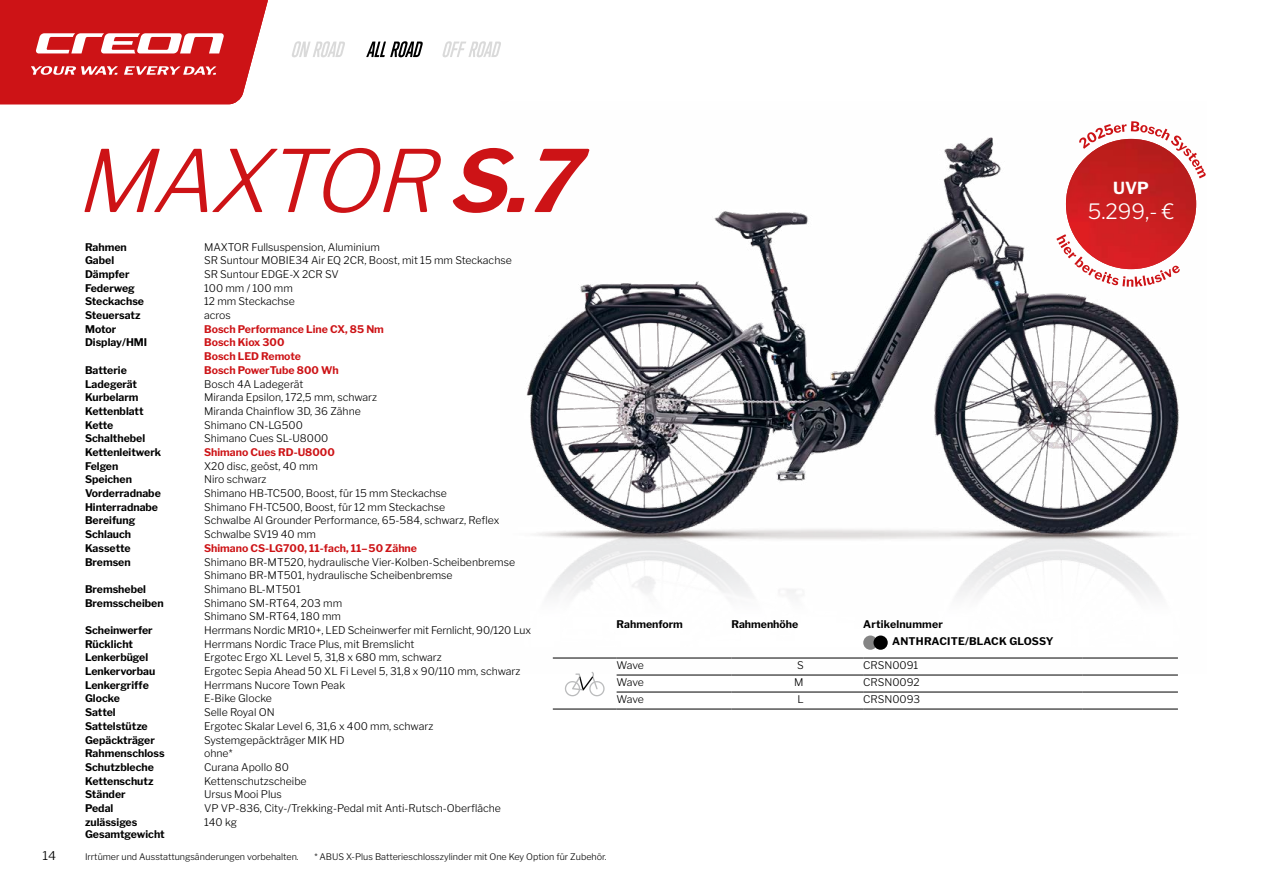
<style>
.page{position:relative;width:1263px;height:893px;background:#fff}
.page>*{position:absolute;margin:0;border:0;box-sizing:border-box;transform-origin:0 0}
.t1{font:italic 300 85.2px "Libre Franklin";color:#cd1316}
.t2{font:300 21px "Libre Franklin";color:#fff}
.t3{font:700 16.5px "Libre Franklin";color:#fff}
.t4{font:300 12px "Libre Franklin";color:#000;scale:1.04 1}
.t5{font:300 10.5px "Libre Franklin";color:#000}
.t6{font:700 10.5px/12.6px "Libre Franklin";color:#000}
.t7{font:700 10.5px "Libre Franklin";color:#cd1316}
.t8{font:700 10.5px "Libre Franklin";letter-spacing:.02em;color:#000}
.t9{font:300 9px "Libre Franklin";color:#000}
.s1{font-weight:700}
</style>
<div class="page">
<img style="left:526px;top:137px;width:675px;height:535px">
<svg style="left:0;top:0;width:268px;height:104px;background:#d43639"></svg>
<svg style="left:366px;top:41px;width:57px;height:16px"></svg>
<svg style="left:442px;top:41px;width:59px;height:16px"></svg>
<svg style="left:292px;top:41px;width:53px;height:16px"></svg>
<svg style="left:1079px;top:121px;width:127px;height:57px"></svg>
<svg style="left:1056px;top:234px;width:124px;height:53px"></svg>
<hr style="left:553px;top:658px;width:64px;height:1px;background:#000">
<hr style="left:617px;top:658px;width:114px;height:1px;background:#000">
<hr style="left:731px;top:658px;width:132px;height:1px;background:#000">
<hr style="left:863px;top:658px;width:220px;height:1px;background:#000">
<hr style="left:1083px;top:658px;width:95px;height:1px;background:#000">
<hr style="left:617px;top:675px;width:114px;height:1px;background:#000">
<hr style="left:731px;top:675px;width:132px;height:1px;background:#000">
<hr style="left:863px;top:675px;width:220px;height:1px;background:#000">
<hr style="left:1083px;top:675px;width:95px;height:1px;background:#000">
<hr style="left:617px;top:692px;width:114px;height:1px;background:#000">
<hr style="left:731px;top:692px;width:132px;height:1px;background:#000">
<hr style="left:863px;top:692px;width:220px;height:1px;background:#000">
<hr style="left:1083px;top:692px;width:95px;height:1px;background:#000">
<hr style="left:553px;top:709px;width:64px;height:1px;background:#000">
<hr style="left:617px;top:709px;width:114px;height:1px;background:#000">
<hr style="left:731px;top:709px;width:132px;height:1px;background:#000">
<hr style="left:863px;top:709px;width:220px;height:1px;background:#000">
<hr style="left:1083px;top:709px;width:95px;height:1px;background:#000">
<div style="left:863px;top:635px;width:14px;height:15px;background:#848484;border-radius:50%"></div>
<div style="left:873px;top:635px;width:15px;height:15px;background:#000;border-radius:50%"></div>
<svg style="left:565px;top:672px;width:40px;height:24px"></svg>
<img style="left:1066px;top:139px;width:130px;height:130px;border-radius:65px">
<p class="t4" style="left:43px;top:846px;width:15px">14</p>
<p class="t1" style="left:75px;top:114px;width:534px">MAXTOR <span class="s1">S.7</span></p>
<p class="t6" style="left:85px;top:240px;width:43px">Rahmen</p>
<p class="t5" style="left:204px;top:238px;width:177px">MAXTOR Fullsuspension, Aluminium</p>
<p class="t6" style="left:85px;top:253px;width:31px">Gabel</p>
<p class="t5" style="left:204px;top:252px;width:309px">SR Suntour MOBIE34 Air EQ 2CR, Boost, mit 15 mm Steckachse</p>
<p class="t6" style="left:85px;top:267px;width:46px">Dämpfer</p>
<p class="t5" style="left:204px;top:266px;width:136px">SR Suntour EDGE-X 2CR SV</p>
<p class="t6" style="left:85px;top:281px;width:51px">Federweg</p>
<p class="t5" style="left:204px;top:280px;width:90px">100 mm / 100 mm</p>
<p class="t6" style="left:85px;top:294px;width:61px">Steckachse</p>
<p class="t5" style="left:204px;top:293px;width:92px">12 mm Steckachse</p>
<p class="t6" style="left:85px;top:308px;width:57px">Steuersatz</p>
<p class="t5" style="left:204px;top:307px;width:28px">acros</p>
<p class="t6" style="left:85px;top:322px;width:33px">Motor</p>
<p class="t7" style="left:204px;top:321px;width:181px">Bosch Performance Line CX, 85 Nm</p>
<p class="t6" style="left:85px;top:335px;width:64px">Display/HMI</p>
<p class="t7" style="left:204px;top:334px;width:82px">Bosch Kiox 300</p>
<p class="t7" style="left:204px;top:348px;width:98px">Bosch LED Remote</p>
<p class="t6" style="left:85px;top:363px;width:43px">Batterie</p>
<p class="t7" style="left:204px;top:362px;width:136px">Bosch PowerTube 800 Wh</p>
<p class="t6" style="left:85px;top:376px;width:54px">Ladegerät</p>
<p class="t5" style="left:204px;top:375px;width:101px">Bosch 4A Ladegerät</p>
<p class="t6" style="left:85px;top:390px;width:55px">Kurbelarm</p>
<p class="t5" style="left:204px;top:389px;width:174px">Miranda Epsilon, 172,5 mm, schwarz</p>
<p class="t6" style="left:85px;top:404px;width:60px">Kettenblatt</p>
<p class="t5" style="left:204px;top:403px;width:158px">Miranda Chainflow 3D, 36 Zähne</p>
<p class="t6" style="left:85px;top:417px;width:30px">Kette</p>
<p class="t5" style="left:204px;top:416px;width:100px">Shimano CN-LG500</p>
<p class="t6" style="left:85px;top:431px;width:62px">Schalthebel</p>
<p class="t5" style="left:204px;top:430px;width:126px">Shimano Cues SL-U8000</p>
<p class="t6" style="left:85px;top:445px;width:78px">Kettenleitwerk</p>
<p class="t7" style="left:204px;top:444px;width:132px">Shimano Cues RD-U8000</p>
<p class="t6" style="left:85px;top:459px;width:35px">Felgen</p>
<p class="t5" style="left:204px;top:458px;width:115px">X20 disc, geöst, 40 mm</p>
<p class="t6" style="left:85px;top:472px;width:48px">Speichen</p>
<p class="t5" style="left:204px;top:471px;width:64px">Niro schwarz</p>
<p class="t6" style="left:85px;top:486px;width:77px">Vorderradnabe</p>
<p class="t5" style="left:204px;top:485px;width:244px">Shimano HB-TC500, Boost, für 15 mm Steckachse</p>
<p class="t6" style="left:85px;top:500px;width:75px">Hinterradnabe</p>
<p class="t5" style="left:204px;top:499px;width:243px">Shimano FH-TC500, Boost, für 12 mm Steckachse</p>
<p class="t6" style="left:85px;top:513px;width:52px">Bereifung</p>
<p class="t5" style="left:204px;top:512px;width:297px">Schwalbe Al Grounder Performance, 65-584, schwarz, Reflex</p>
<p class="t6" style="left:85px;top:527px;width:48px">Schlauch</p>
<p class="t5" style="left:204px;top:526px;width:113px">Schwalbe SV19 40 mm</p>
<p class="t6" style="left:85px;top:541px;width:47px">Kassette</p>
<p class="t7" style="left:204px;top:540px;width:214px">Shimano CS-LG700, 11-fach, 11–50 Zähne</p>
<p class="t6" style="left:85px;top:554px;width:47px">Bremsen</p>
<p class="t5" style="left:204px;top:553px;width:312px">Shimano BR-MT520, hydraulische Vier-Kolben-Scheibenbremse</p>
<p class="t5" style="left:204px;top:567px;width:250px">Shimano BR-MT501, hydraulische Scheibenbremse</p>
<p class="t6" style="left:85px;top:582px;width:63px">Bremshebel</p>
<p class="t5" style="left:204px;top:581px;width:98px">Shimano BL-MT501</p>
<p class="t6" style="left:85px;top:595px;width:80px">Bremsscheiben</p>
<p class="t5" style="left:204px;top:594px;width:140px">Shimano SM-RT64, 203 mm</p>
<p class="t5" style="left:204px;top:608px;width:138px">Shimano SM-RT64, 180 mm</p>
<p class="t6" style="left:85px;top:623px;width:69px">Scheinwerfer</p>
<p class="t5" style="left:204px;top:622px;width:329px">Herrmans Nordic MR10+, LED Scheinwerfer mit Fernlicht, 90/120 Lux</p>
<p class="t6" style="left:85px;top:637px;width:49px">Rücklicht</p>
<p class="t5" style="left:204px;top:636px;width:212px">Herrmans Nordic Trace Plus, mit Bremslicht</p>
<p class="t6" style="left:85px;top:650px;width:65px">Lenkerbügel</p>
<p class="t5" style="left:204px;top:649px;width:239px">Ergotec Ergo XL Level 5, 31,8 x 680 mm, schwarz</p>
<p class="t6" style="left:85px;top:664px;width:72px">Lenkervorbau</p>
<p class="t5" style="left:204px;top:663px;width:318px">Ergotec Sepia Ahead 50 XL Fi Level 5, 31,8 x 90/110 mm, schwarz</p>
<p class="t6" style="left:85px;top:678px;width:65px">Lenkergriffe</p>
<p class="t5" style="left:204px;top:677px;width:143px">Herrmans Nucore Town Peak</p>
<p class="t6" style="left:85px;top:691px;width:36px">Glocke</p>
<p class="t5" style="left:204px;top:690px;width:69px">E-Bike Glocke</p>
<p class="t6" style="left:85px;top:705px;width:32px">Sattel</p>
<p class="t5" style="left:204px;top:704px;width:72px">Selle Royal ON</p>
<p class="t6" style="left:85px;top:719px;width:64px">Sattelstütze</p>
<p class="t5" style="left:204px;top:718px;width:231px">Ergotec Skalar Level 6, 31,6 x 400 mm, schwarz</p>
<p class="t6" style="left:85px;top:732px;width:71px">Gepäckträger</p>
<p class="t5" style="left:204px;top:731px;width:142px">Systemgepäckträger MIK HD</p>
<p class="t6" style="left:85px;top:746px;width:81px">Rahmenschloss</p>
<p class="t5" style="left:204px;top:745px;width:30px">ohne*</p>
<p class="t6" style="left:85px;top:760px;width:70px">Schutzbleche</p>
<p class="t5" style="left:204px;top:759px;width:86px">Curana Apollo 80</p>
<p class="t6" style="left:85px;top:773px;width:70px">Kettenschutz</p>
<p class="t5" style="left:204px;top:772px;width:104px">Kettenschutzscheibe</p>
<p class="t6" style="left:85px;top:787px;width:42px">Ständer</p>
<p class="t5" style="left:204px;top:786px;width:79px">Ursus Mooi Plus</p>
<p class="t6" style="left:85px;top:801px;width:30px">Pedal</p>
<p class="t5" style="left:204px;top:800px;width:298px">VP VP-836, City-/Trekking-Pedal mit Anti-Rutsch-Oberfläche</p>
<p class="t6" style="left:85px;top:815px;width:81px">zulässiges<br>Gesamtgewicht</p>
<p class="t5" style="left:204px;top:814px;width:34px">140 kg</p>
<p class="t9" style="left:85px;top:850px;width:215px">Irrtümer und Ausstattungsänderungen vorbehalten.</p>
<p class="t9" style="left:314px;top:850px;width:294px">* ABUS X-Plus Batterieschlosszylinder mit One Key Option für Zubehör.</p>
<p class="t6" style="left:617px;top:617px;width:68px">Rahmenform</p>
<p class="t6" style="left:731px;top:617px;width:68px">Rahmenhöhe</p>
<p class="t8" style="left:863px;top:616px;width:81px">Artikelnummer</p>
<p class="t8" style="left:892px;top:633px;width:163px">ANTHRACITE/BLACK GLOSSY</p>
<p class="t5" style="left:617px;top:657px;width:29px">Wave</p>
<p class="t5" style="left:797px;top:657px;width:8px">S</p>
<p class="t5" style="left:863px;top:657px;width:57px">CRSN0091</p>
<p class="t5" style="left:617px;top:674px;width:29px">Wave</p>
<p class="t5" style="left:794px;top:674px;width:11px">M</p>
<p class="t5" style="left:863px;top:674px;width:58px">CRSN0092</p>
<p class="t5" style="left:617px;top:691px;width:29px">Wave</p>
<p class="t5" style="left:797px;top:691px;width:8px">L</p>
<p class="t5" style="left:863px;top:691px;width:59px">CRSN0093</p>
<p class="t3" style="left:1113px;top:175px;width:37px">UVP</p>
<p class="t2" style="left:1088px;top:195px;width:88px">5.299,- €</p>
</div>
